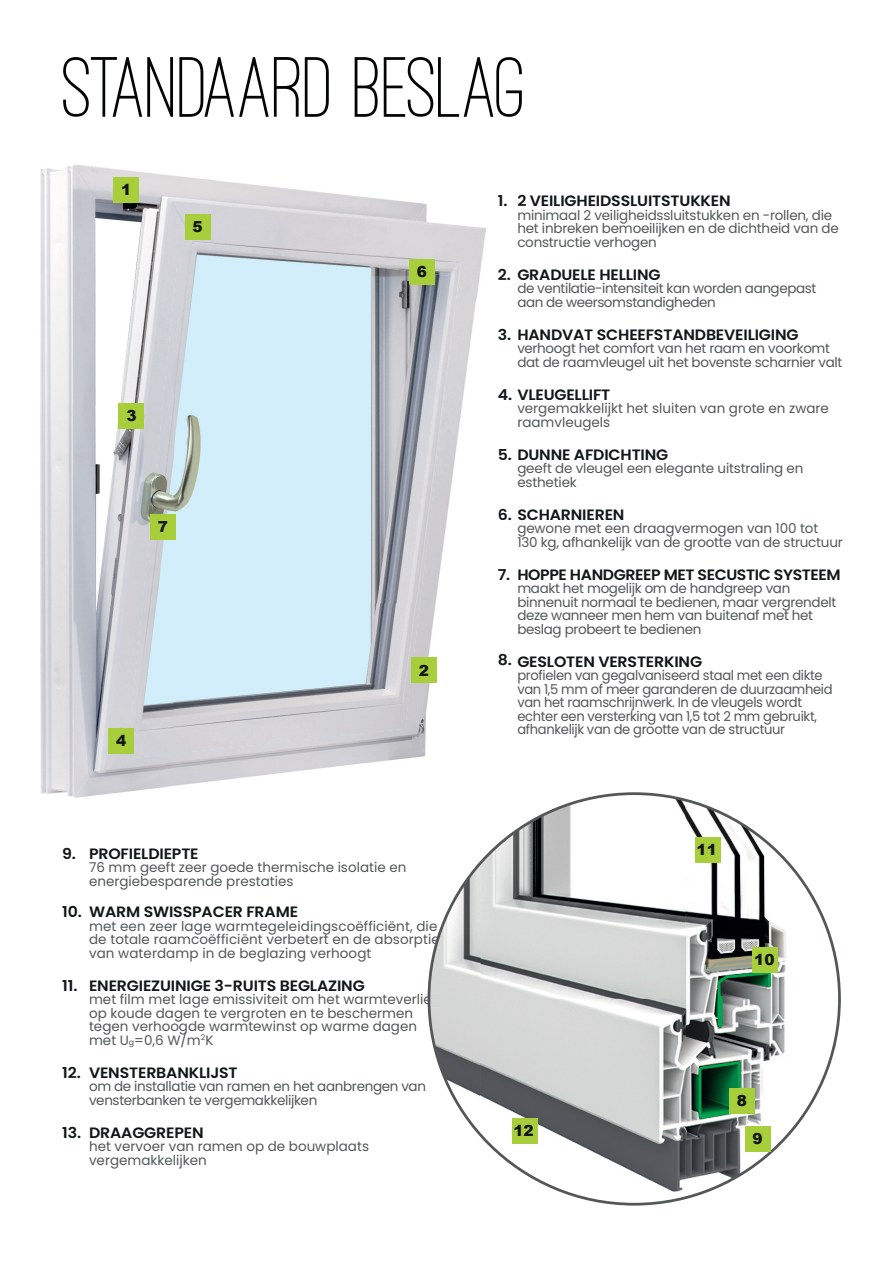
<style>
.page{position:relative;width:893px;height:1263px;background:#fff}
.page>*{position:absolute;margin:0;border:0;box-sizing:border-box;transform-origin:0 0}
.t1{font:500 88.5px "Ostrich Sans";color:#030505}
.t2{font:900 15.3px "Arial";color:#121617}
.t3{font:600 15px "Poppins";letter-spacing:-.01em;color:#121617;scale:1.05 1}
.t4{font:13.5px/13.5px "Poppins";letter-spacing:-.015em;color:#545657}
.t5{font:13.5px/13.5px "Poppins";letter-spacing:.005em;color:#545657}
.s1{font-size:7.8px}
</style>
<div class="page">
<img style="left:40px;top:165px;width:175px;height:240px">
<img style="left:413px;top:299px;width:64px;height:459px">
<img style="left:40px;top:405px;width:125px;height:393px">
<img style="left:364px;top:683px;width:49px;height:81px">
<img style="left:174px;top:243px;width:285px;height:361px">
<img style="left:127px;top:294px;width:47px;height:464px">
<img style="left:174px;top:603px;width:238px;height:150px">
<img style="left:411px;top:603px;width:9px;height:55px">
<div style="left:113px;top:177px;width:26px;height:26px;background:#a8ce3b"></div>
<div style="left:108px;top:728px;width:26px;height:25px;background:#a8ce3b"></div>
<div style="left:185px;top:214px;width:25px;height:26px;background:#a8ce3b"></div>
<div style="left:409px;top:259px;width:26px;height:25px;background:#a8ce3b"></div>
<div style="left:150px;top:514px;width:26px;height:26px;background:#a8ce3b"></div>
<div style="left:119px;top:403px;width:25px;height:26px;background:#a8ce3b"></div>
<div style="left:411px;top:658px;width:26px;height:25px;background:#a8ce3b"></div>
<img style="left:480px;top:794px;width:206px;height:205px">
<img style="left:685px;top:800px;width:104px;height:398px">
<img style="left:429px;top:863px;width:51px;height:272px">
<img style="left:788px;top:863px;width:51px;height:272px">
<img style="left:480px;top:999px;width:149px;height:205px">
<img style="left:435px;top:934px;width:5px;height:14px">
<img style="left:432px;top:994px;width:7px;height:14px">
<div style="left:729px;top:1088px;width:26px;height:25px;background:#a8ce3b"></div>
<div style="left:745px;top:1126px;width:25px;height:26px;background:#a8ce3b"></div>
<div style="left:753px;top:947px;width:25px;height:25px;background:#a8ce3b"></div>
<div style="left:695px;top:837px;width:25px;height:26px;background:#a8ce3b"></div>
<div style="left:512px;top:1118px;width:25px;height:26px;background:#a8ce3b"></div>
<h1 class="t1" style="left:62px;top:45px;width:466px">STANDAARD BESLAG</h1>
<p class="t2" style="left:121px;top:178px;width:12px">1</p>
<p class="t2" style="left:193px;top:215px;width:12px">5</p>
<p class="t2" style="left:126px;top:405px;width:12px">3</p>
<p class="t2" style="left:158px;top:515px;width:12px">7</p>
<p class="t2" style="left:116px;top:729px;width:12px">4</p>
<p class="t2" style="left:417px;top:260px;width:12px">6</p>
<p class="t2" style="left:419px;top:659px;width:12px">2</p>
<p class="t3" style="left:62px;top:845px;width:15px">9.</p>
<p class="t3" style="left:89px;top:845px;width:106px">PROFIELDIEPTE</p>
<p class="t4" style="left:89px;top:861px;width:319px">76 mm geeft zeer goede thermische isolatie en energiebesparende prestaties</p>
<p class="t3" style="left:89px;top:903px;width:201px">WARM SWISSPACER FRAME</p>
<p class="t5" style="left:89px;top:919px;width:352px">met een zeer lage warmtegeleidingscoëfficiënt, die de totale raamcoëfficiënt verbetert en de absorptie van waterdamp in de beglazing verhoogt</p>
<p class="t3" style="left:89px;top:977px;width:264px">ENERGIEZUINIGE 3-RUITS BEGLAZING</p>
<p class="t4" style="left:89px;top:993px;width:351px">met film met lage emissiviteit om het warmteverlies op koude dagen te vergroten en te beschermen tegen verhoogde warmtewinst op warme dagen met U<span class="s1">g</span>=0,6 W/m<sup>2</sup>K</p>
<p class="t3" style="left:89px;top:1064px;width:143px">VENSTERBANKLIJST</p>
<p class="t4" style="left:89px;top:1080px;width:338px">om de installatie van ramen en het aanbrengen van vensterbanken te vergemakkelijken</p>
<p class="t3" style="left:89px;top:1124px;width:111px">DRAAGGREPEN</p>
<p class="t4" style="left:89px;top:1140px;width:281px">het vervoer van ramen op de bouwplaats vergemakkelijken</p>
<p class="t3" style="left:62px;top:903px;width:20px">10.</p>
<p class="t3" style="left:62px;top:977px;width:16px">11.</p>
<p class="t3" style="left:62px;top:1064px;width:19px">12.</p>
<p class="t3" style="left:62px;top:1124px;width:20px">13.</p>
<p class="t3" style="left:517px;top:192px;width:205px">2 VEILIGHEIDSSLUITSTUKKEN</p>
<p class="t4" style="left:517px;top:208px;width:323px">minimaal 2 veiligheidssluitstukken en -rollen, die het inbreken bemoeilijken en de dichtheid van de constructie verhogen</p>
<p class="t3" style="left:498px;top:266px;width:157px">2. GRADUELE HELLING</p>
<p class="t4" style="left:517px;top:282px;width:300px">de ventilatie-intensiteit kan worden aangepast aan de weersomstandigheden</p>
<p class="t3" style="left:498px;top:326px;width:288px">3. HANDVAT SCHEEFSTANDBEVEILIGING</p>
<p class="t4" style="left:517px;top:342px;width:327px">verhoogt het comfort van het raam en voorkomt dat de raamvleugel uit het bovenste scharnier valt</p>
<p class="t3" style="left:498px;top:386px;width:109px">4. VLEUGELLIFT</p>
<p class="t4" style="left:517px;top:402px;width:313px">vergemakkelijkt het sluiten van grote en zware raamvleugels</p>
<p class="t3" style="left:498px;top:446px;width:164px">5. DUNNE AFDICHTING</p>
<p class="t4" style="left:517px;top:462px;width:288px">geeft de vleugel een elegante uitstraling en esthetiek</p>
<p class="t3" style="left:498px;top:506px;width:122px">6. SCHARNIEREN</p>
<p class="t4" style="left:517px;top:522px;width:327px">gewone met een draagvermogen van 100 tot<br>130 kg, afhankelijk van de grootte van de structuur</p>
<p class="t3" style="left:517px;top:566px;width:309px">HOPPE HANDGREEP MET SECUSTIC SYSTEEM</p>
<p class="t4" style="left:517px;top:582px;width:320px">maakt het mogelijk om de handgreep van binnenuit normaal te bedienen, maar vergrendelt deze wanneer men hem van buitenaf met het beslag probeert te bedienen</p>
<p class="t3" style="left:498px;top:653px;width:196px">8. GESLOTEN VERSTERKING</p>
<p class="t4" style="left:517px;top:669px;width:317px">profielen van gegalvaniseerd staal met een dikte van 1,5 mm of meer garanderen de duurzaamheid van het raamschrijnwerk. In de vleugels wordt echter een versterking van 1,5 tot 2 mm gebruikt, afhankelijk van de grootte van de structuur</p>
<p class="t3" style="left:498px;top:192px;width:11px">1.</p>
<p class="t3" style="left:498px;top:566px;width:13px">7.</p>
<p class="t2" style="left:513px;top:1120px;width:22px">12</p>
<p class="t2" style="left:696px;top:839px;width:22px">11</p>
<p class="t2" style="left:754px;top:948px;width:22px">10</p>
<p class="t2" style="left:737px;top:1089px;width:12px">8</p>
<p class="t2" style="left:753px;top:1127px;width:12px">9</p>
</div>
